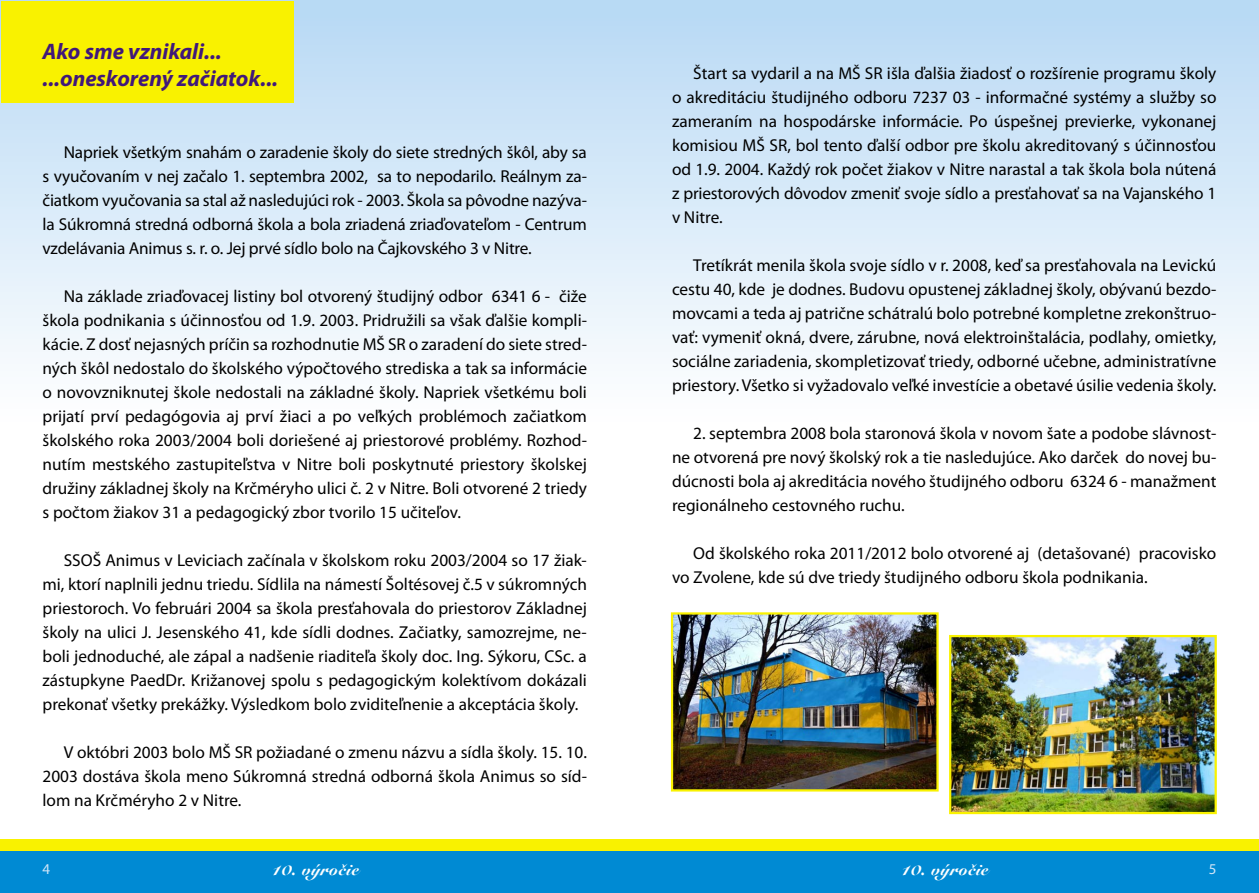
<style>
.page{position:relative;width:1259px;height:893px;background:#fff}
.page>*{position:absolute;margin:0;border:0;box-sizing:border-box;transform-origin:0 0}
.t1{font:italic 700 22.5px/27px "Myriad Pro";color:#40187a}
.t2{font:18px "Snell Blk AT";color:#fff}
.t3{font:17.25px/24px "Myriad Pro";color:#000;text-align:justify}
.t4{font:15px "Myriad Pro";color:#cfe5f8}
</style>
<div class="page">
<div style="left:0;top:839px;width:629px;height:54px;background:#f9f200"></div>
<div style="left:0;top:851px;width:629px;height:42px;background:#008ad3"></div>
<div style="left:0;top:0;width:629px;height:434px;background:linear-gradient(to bottom,#b7d9f4,#fff)"></div>
<div style="left:629px;top:839px;width:630px;height:54px;background:#f9f200"></div>
<div style="left:629px;top:851px;width:630px;height:42px;background:#008ad3"></div>
<div style="left:629px;top:0;width:630px;height:434px;background:linear-gradient(to bottom,#b7d9f4,#fff)"></div>
<div style="left:1px;top:1px;width:292px;height:102px;background:#f9f200"></div>
<img style="left:674px;top:615px;width:261px;height:173px">
<div style="left:671px;top:612px;width:267px;height:179px;border:2px solid #f9f200"></div>
<img style="left:952px;top:638px;width:261px;height:173px">
<div style="left:949px;top:635px;width:267px;height:179px;border:2px solid #f9f200"></div>
<h1 class="t1" style="left:43px;top:38px;width:237px">Ako sme vznikali... ...oneskorený začiatok...</h1>
<p class="t3" style="left:43px;top:140px;width:546px;text-indent:21px">Napriek všetkým snahám o zaradenie školy do siete stredných škôl, aby sa s vyučovaním v nej začalo 1. septembra 2002, sa to nepodarilo. Reálnym za&shy;čiatkom vyučovania sa stal až nasledujúci rok - 2003. Škola sa pôvodne nazýva&shy;la Súkromná stredná odborná škola a bola zriadená zriaďovateľom - Centrum vzdelávania Animus s. r. o. Jej prvé sídlo bolo na Čajkovského 3 v Nitre.</p>
<p class="t3" style="left:43px;top:284px;width:546px;text-indent:21px">Na základe zriaďovacej listiny bol otvorený študijný odbor 6341 6 - čiže škola podnikania s účinnosťou od 1.9. 2003. Pridružili sa však ďalšie kompli&shy;kácie. Z dosť nejasných príčin sa rozhodnutie MŠ SR o zaradení do siete stred&shy;ných škôl nedostalo do školského výpočtového strediska a tak sa informácie o novovzniknutej škole nedostali na základné školy. Napriek všetkému boli prijatí prví pedagógovia aj prví žiaci a po veľkých problémoch začiatkom školského roka 2003/2004 boli doriešené aj priestorové problémy. Rozhod&shy;nutím mestského zastupiteľstva v Nitre boli poskytnuté priestory školskej družiny základnej školy na Krčméryho ulici č. 2 v Nitre. Boli otvorené 2 triedy s počtom žiakov 31 a pedagogický zbor tvorilo 15 učiteľov.</p>
<p class="t3" style="left:43px;top:548px;width:546px;text-indent:21px">SSOŠ Animus v Leviciach začínala v školskom roku 2003/2004 so 17 žiak&shy;mi, ktorí naplnili jednu triedu. Sídlila na námestí Šoltésovej č.5 v súkromných priestoroch. Vo februári 2004 sa škola presťahovala do priestorov Základnej školy na ulici J. Jesenského 41, kde sídli dodnes. Začiatky, samozrejme, ne&shy;boli jednoduché, ale zápal a nadšenie riaditeľa školy doc. Ing. Sýkoru, CSc. a zástupkyne PaedDr. Križanovej spolu s pedagogickým kolektívom dokázali prekonať všetky prekážky. Výsledkom bolo zviditeľnenie a akceptácia školy.</p>
<p class="t3" style="left:43px;top:740px;width:546px;text-indent:21px">V októbri 2003 bolo MŠ SR požiadané o zmenu názvu a sídla školy. 15. 10.<br>2003 dostáva škola meno Súkromná stredná odborná škola Animus so síd&shy;lom na Krčméryho 2 v Nitre.</p>
<p class="t3" style="left:672px;top:61px;width:546px;text-indent:21px">Štart sa vydaril a na MŠ SR išla ďalšia žiadosť o rozšírenie programu školy o akreditáciu študijného odboru 7237 03 - informačné systémy a služby so zameraním na hospodárske informácie. Po úspešnej previerke, vykonanej komisiou MŠ SR, bol tento ďalší odbor pre školu akreditovaný s účinnosťou od 1.9. 2004. Každý rok počet žiakov v Nitre narastal a tak škola bola nútená z priestorových dôvodov zmeniť svoje sídlo a presťahovať sa na Vajanského 1 v Nitre.</p>
<p class="t3" style="left:672px;top:253px;width:546px;text-indent:21px">Tretíkrát menila škola svoje sídlo v r. 2008, keď sa presťahovala na Levickú cestu 40, kde je dodnes. Budovu opustenej základnej školy, obývanú bezdo&shy;movcami a teda aj patrične schátralú bolo potrebné kompletne zrekonštruo&shy;vať: vymeniť okná, dvere, zárubne, nová elektroinštalácia, podlahy, omietky, sociálne zariadenia, skompletizovať triedy, odborné učebne, administratívne priestory. Všetko si vyžadovalo veľké investície a obetavé úsilie vedenia školy.</p>
<p class="t3" style="left:672px;top:421px;width:546px;text-indent:21px">2. septembra 2008 bola staronová škola v novom šate a podobe slávnost&shy;ne otvorená pre nový školský rok a tie nasledujúce. Ako darček do novej bu&shy;dúcnosti bola aj akreditácia nového študijného odboru 6324 6 - manažment regionálneho cestovného ruchu.</p>
<p class="t3" style="left:672px;top:541px;width:546px;text-indent:21px">Od školského roka 2011/2012 bolo otvorené aj (detašované) pracovisko vo Zvolene, kde sú dve triedy študijného odboru škola podnikania.</p>
<p class="t4" style="left:43px;top:860px;width:9px">4</p>
<p class="t2" style="left:270px;top:859px;width:90px">10. výročie</p>
<p class="t2" style="left:900px;top:859px;width:90px">10. výročie</p>
<p class="t4" style="left:1208px;top:860px;width:9px">5</p>
</div>
